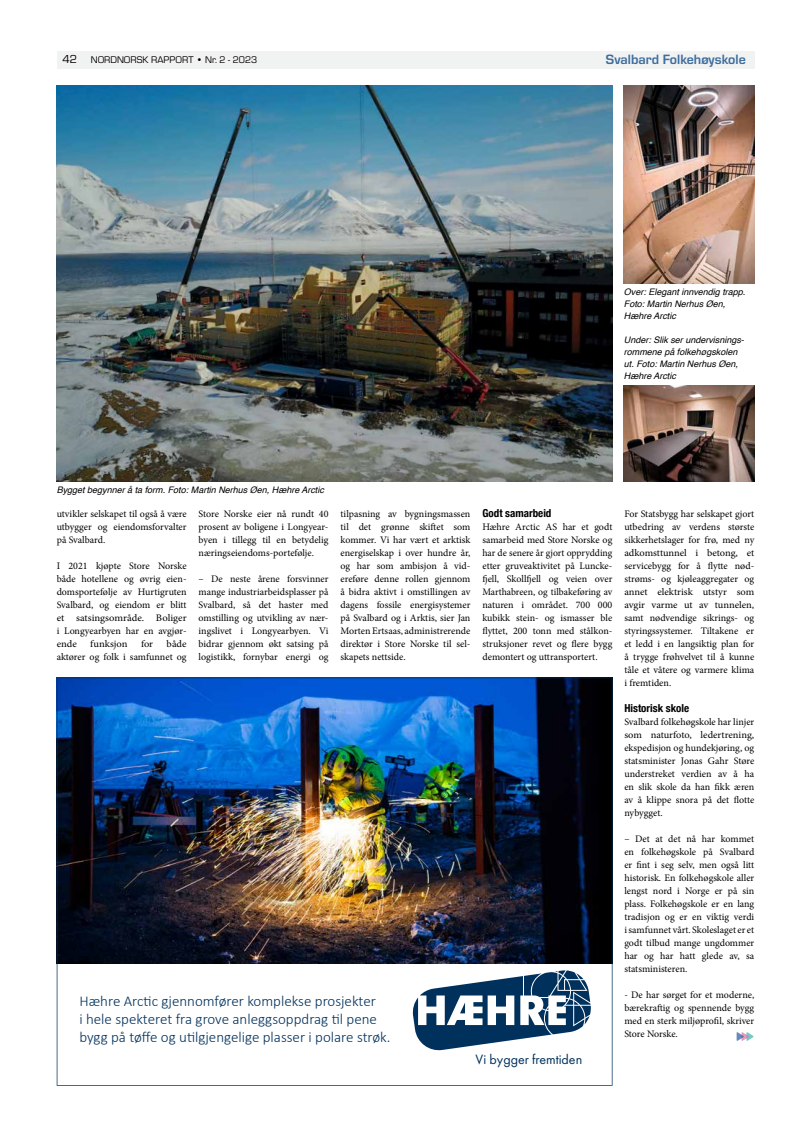
<style>
.page{position:relative;width:794px;height:1134px;background:#fff}
.page>*{position:absolute;margin:0;border:0;box-sizing:border-box;transform-origin:0 0}
.t1{font:300 15px/18px "Calibri";color:#00315c}
.t2{font:700 14px "Eurostile";color:#3d6d9d}
.t3{font:14px "Futura PT";color:#00315c}
.t4{font:700 condensed 11px "Helvetica Neue";color:#000}
.t5{font:10px/13px "Minion Pro";color:#000;text-align:justify}
.t6{font:10px/13px "Minion Pro";color:#000;text-align:right;scale:1.05 1}
.t7{font:10px "Eurostile";color:#000}
.t8{font:italic 9px/12px "Helvetica";color:#000}
.s1{font-size:12px}
</style>
<div class="page">
<div style="left:57px;top:51px;width:697px;height:17px;background:#f1f2f2"></div>
<img style="left:57px;top:85px;width:555px;height:397px">
<img style="left:57px;top:677px;width:555px;height:409px">
<img style="left:624px;top:386px;width:130px;height:96px">
<img style="left:624px;top:85px;width:130px;height:198px">
<svg style="left:736px;top:1032px;width:17px;height:9px"></svg>
<p class="t7" style="left:62px;top:53px;width:196px"><span class="s1">42</span> NORDNORSK RAPPORT • Nr. 2 - 2023</p>
<h2 class="t2" style="left:606px;top:50px;width:141px">Svalbard Folkehøyskole</h2>
<p class="t8" style="left:624px;top:286px;width:123px">Over: Elegant innvendig trapp.<br>Foto: Martin Nerhus Øen,<br>Hæhre Arctic</p>
<p class="t8" style="left:624px;top:334px;width:122px">Under: Slik ser undervisnings&shy;rommene på folkehøgskolen ut. Foto: Martin Nerhus Øen,<br>Hæhre Arctic</p>
<p class="t8" style="left:57px;top:484px;width:269px">Bygget begynner å ta form. Foto: Martin Nerhus Øen, Hæhre Arctic</p>
<p class="t5" style="left:57px;top:507px;width:131px">utvikler selskapet til også å være utbygger og eiendomsforvalter på Svalbard.</p>
<p class="t5" style="left:57px;top:559px;width:131px">I 2021 kjøpte Store Norske både hotellene og øvrig eien&shy;domsportefølje av Hurtigruten Svalbard, og eiendom er blitt et satsingsområde. Boliger i Longyearbyen har en avgjør&shy;ende</p>
<p class="t5" style="left:199px;top:507px;width:131px">Store Norske eier nå rundt 40 prosent av boligene i Longyear&shy;byen i tillegg til en betydelig næringseiendoms-portefølje.</p>
<p class="t5" style="left:199px;top:572px;width:131px">– De neste årene forsvinner mange industriarbeidsplasser på Svalbard, så det haster med omstilling og utvikling av nær&shy;ingslivet i Longyearbyen. Vi bidrar gjennom økt satsing på logistikk, fornybar energi og</p>
<p class="t6" style="left:57px;top:637px;width:125px">både<br>aktører og folk i samfunnet og</p>
<p class="t6" style="left:90px;top:637px;width:37px">funksjon</p>
<p class="t6" style="left:141px;top:637px;width:13px">for</p>
<p class="t5" style="left:340px;top:507px;width:131px">tilpasning av bygningsmassen til det grønne skiftet som kommer. Vi har vært et arktisk energiselskap i over hundre år, og har som ambisjon å vid&shy;ereføre denne rollen gjennom å bidra aktivt i omstillingen av dagens fossile energisystemer på Svalbard og i Arktis, sier Jan Morten Ertsaas, administrerende direktør i Store Norske til sel&shy;skapets nettside.</p>
<p class="t4" style="left:482px;top:504px;width:70px">Godt samarbeid</p>
<p class="t5" style="left:482px;top:520px;width:131px">Hæhre Arctic AS har et godt samarbeid med Store Norske og har de senere år gjort opprydding etter gruveaktivitet på Luncke&shy;fjell, Skollfjell og veien over Marthabreen, og tilbakeføring av naturen i området. 700 000 kubikk stein- og ismasser ble flyttet, 200 tonn med stålkon&shy;struksjoner revet og flere bygg demontert og uttransportert.</p>
<h1 class="t1" style="left:79px;top:992px;width:313px">Hæhre Arctic gjennomfører komplekse prosjekter<br>i hele spekteret fra grove anleggsoppdrag til pene bygg på tøffe og utilgjengelige plasser i polare strøk.</h1>
<h2 class="t3" style="left:475px;top:1051px;width:108px">Vi bygger fremtiden</h2>
<p class="t5" style="left:624px;top:507px;width:131px">For Statsbygg har selskapet gjort utbedring av verdens største sikkerhetslager for frø, med ny adkomsttunnel i betong, et servicebygg for å flytte nød&shy;strøms- og kjøleaggregater og annet elektrisk utstyr som avgir varme ut av tunnelen, samt nødvendige sikrings- og styringssystemer. Tiltakene er et ledd i en langsiktig plan for å trygge frøhvelvet til å kunne tåle et våtere og varmere klima i fremtiden.</p>
<p class="t4" style="left:624px;top:699px;width:66px">Historisk skole</p>
<p class="t5" style="left:624px;top:715px;width:131px">Svalbard folkehøgskole har linjer som naturfoto, ledertrening, ekspedisjon og hundekjøring, og statsminister Jonas Gahr Støre understreket verdien av å ha en slik skole da han fikk æren av å klippe snora på det flotte nybygget.</p>
<p class="t5" style="left:624px;top:832px;width:131px">– Det at det nå har kommet en folkehøgskole på Svalbard er fint i seg selv, men også litt historisk. En folkehøgskole aller lengst nord i Norge er på sin plass. Folkehøgskole er en lang tradisjon og er en viktig verdi i samfunnet vårt. Skoleslaget er et godt tilbud mange ungdommer har og har hatt glede av, sa statsministeren.</p>
<p class="t5" style="left:624px;top:988px;width:131px">- De har sørget for et moderne, bærekraftig og spennende bygg med en sterk miljøprofil, skriver Store Norske.</p>
</div>
